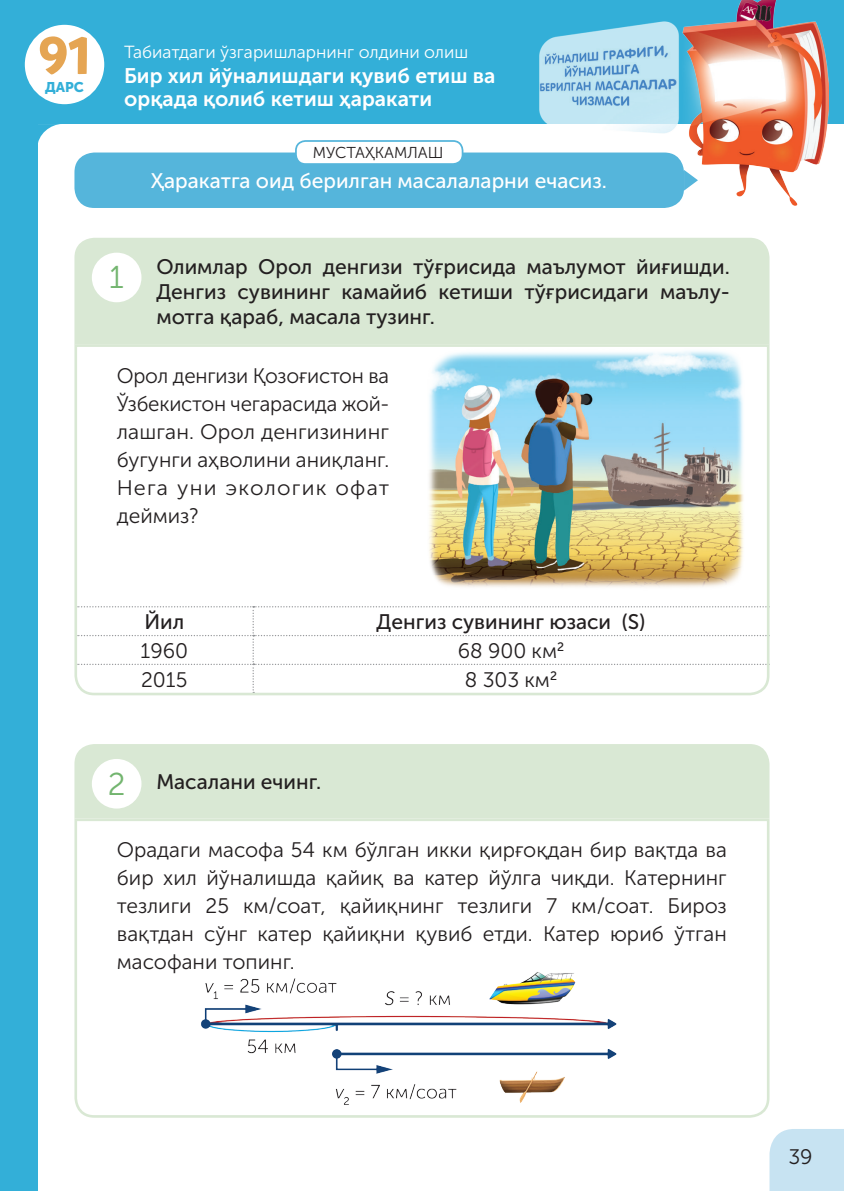
<style>
.page{position:relative;width:844px;height:1191px;background:#fff}
.page>*{position:absolute;margin:0;border:0;box-sizing:border-box;transform-origin:0 0}
.t1{font:52.5px "Mikado Bold DEMO";color:#e5a553}
.t2{font:31.5px "Museo Sans Cyrl 300";color:#73b56f}
.t3{font:21px/28px "Museo Sans Cyrl 300";color:#231f20;text-align:justify}
.t4{font:21px/25.2px "Museo Sans Cyrl 500";color:#231f20;text-align:justify}
.t5{font:21px/22.8px "Museo Sans Cyrl 700";color:#fff}
.t6{font:21px "Museo Sans Cyrl 500";color:#fff}
.t7{font:17.5px "Museo Sans Cyrl 300";color:#fff}
.t8{font:15.75px "Museo Sans Cyrl 300";color:#231f20}
.t9{font:14px "Museo Sans Cyrl 900";color:#33afd8}
</style>
<div class="page">
<div style="left:769px;top:1129px;width:74px;height:62px;background:#c7e3f2"></div>
<div style="left:0;top:0;width:843px;height:124px;background:#33afd8"></div>
<div style="left:25px;top:25px;width:79px;height:79px;background:#fff;border-radius:50%"></div>
<div style="left:0;top:124px;width:37px;height:1067px;background:#33afd8"></div>
<svg style="left:37px;top:124px;width:24px;height:25px"></svg>
<div style="left:74px;top:152px;width:609px;height:56px;background:#55b5db;border-radius:20px"></div>
<div style="left:296px;top:141px;width:166px;height:23px;background:#fff;border-radius:10px"></div>
<div style="left:295px;top:140px;width:168px;height:25px;border:2px solid #55b5db;border-radius:10px"></div>
<div style="left:74px;top:238px;width:695px;height:105px;background:#d9e8d4"></div>
<svg style="left:74px;top:343px;width:696px;height:353px"></svg>
<div style="left:92px;top:253px;width:49px;height:49px;background:#fff;border-radius:50%"></div>
<div style="left:74px;top:744px;width:695px;height:73px;background:#d9e8d4"></div>
<svg style="left:74px;top:817px;width:696px;height:301px"></svg>
<div style="left:92px;top:759px;width:49px;height:49px;background:#fff;border-radius:50%"></div>
<img style="left:170px;top:959px;width:475px;height:154px">
<img style="left:539px;top:0;width:289px;height:206px">
<h1 class="t1" style="left:39px;top:34px;width:53px">91</h1>
<p class="t9" style="left:45px;top:79px;width:40px">ДАРС</p>
<p class="t7" style="left:124px;top:42px;width:345px">Табиатдаги ўзгаришларнинг олдини олиш</p>
<p class="t5" style="left:124px;top:64px;width:372px">Бир хил йўналишдаги қувиб етиш ва орқада қолиб кетиш ҳаракати</p>
<p class="t8" style="left:313px;top:144px;width:132px">МУСТАҲКАМЛАШ</p>
<p class="t6" style="left:151px;top:169px;width:457px">Ҳаракатга оид берилган масалаларни ечасиз.</p>
<p class="t4" style="left:156px;top:254px;width:574px">Олимлар Орол денгизи тўғрисида маълумот йиғишди.<br>Денгиз сувининг камайиб кетиши тўғрисидаги маълу&shy;мотга қараб, масала тузинг.</p>
<p class="t3" style="left:117px;top:361px;width:274px">Орол денгизи Қозоғистон ва Ўзбекистон чегарасида жой&shy;лашган. Орол денгизининг бугунги аҳволини аниқланг.<br>Н ега уни экологик офат деймиз?</p>
<h2 class="t2" style="left:109px;top:260px;width:16px">1</h2>
<p class="t4" style="left:144px;top:609px;width:41px">Йил</p>
<p class="t4" style="left:376px;top:609px;width:270px">Денгиз сувининг юзаси (S)</p>
<p class="t3" style="left:140px;top:637px;width:49px">1960</p>
<p class="t3" style="left:458px;top:637px;width:108px">68 900 км<sup>2</sup></p>
<p class="t3" style="left:141px;top:665px;width:48px">2015</p>
<p class="t3" style="left:465px;top:665px;width:94px">8 303 км<sup>2</sup></p>
<h2 class="t2" style="left:108px;top:767px;width:19px">2</h2>
<p class="t4" style="left:156px;top:769px;width:166px">Масалани ечинг.</p>
<p class="t3" style="left:117px;top:835px;width:611px">Орадаги масофа 54 км бўлган икки қирғоқдан бир вақтда ва бир хил йўналишда қайиқ ва катер йўлга чиқди. Катернинг тезлиги 25 км/соат, қайиқнинг тезлиги 7 км/соат. Бироз вақтдан сўнг катер қайиқни қувиб етди. Катер юриб ўтган масофани топинг.</p>
<p class="t3" style="left:788px;top:1143px;width:26px">39</p>
</div>
